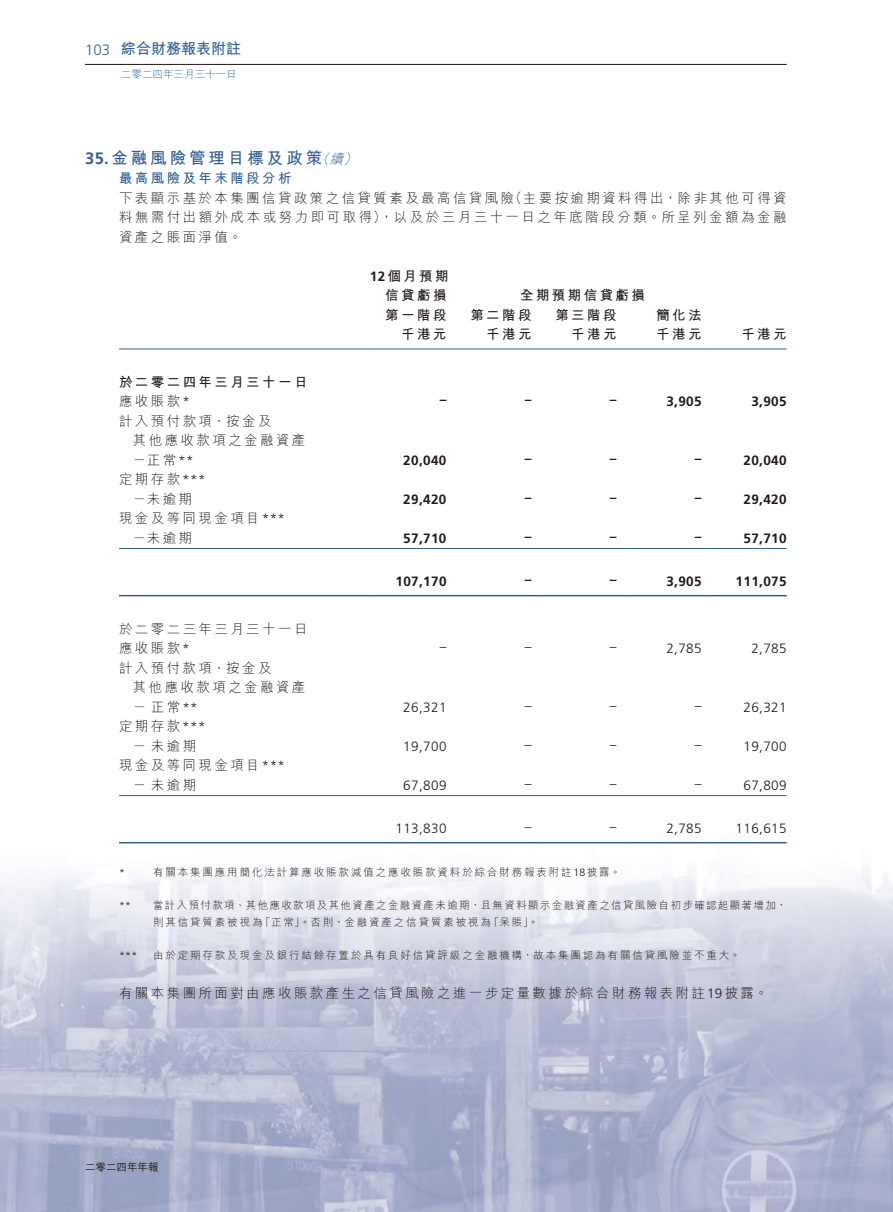
<style>
.page{position:relative;width:893px;height:1212px;background:#fff}
.page>*{position:absolute;margin:0;border:0;box-sizing:border-box;transform-origin:0 0}
.t1{font:700 16.5px "M Hei HK";letter-spacing:.18em;color:#316095}
.t2{font:700 15px "M Hei HK";letter-spacing:.005em;color:#316095}
.t3{font:300 15px "Frutiger LT Std";color:#316095}
.t4{font:300 13.5px/19.5px "M Hei HK";letter-spacing:.18em;color:#231916}
.t5{font:700 13.5px "Frutiger LT Std";letter-spacing:.03em;color:#231916}
.t6{font:300 13.5px "Frutiger LT Std";letter-spacing:.03em;color:#231916}
.t7{font:700 13.5px "M Hei HK";letter-spacing:.18em;color:#231916}
.t8{font:700 13.5px "M Hei HK";letter-spacing:.18em;color:#316095}
.t9{font:italic 300 13.5px "M Hei HK";color:#316095}
.t10{font:300 10.5px "M Hei HK";letter-spacing:.18em;color:#231916}
.t11{font:300 10.5px "M Hei HK";letter-spacing:.13em;color:#231916}
.t12{font:300 10.5px "M Hei HK";letter-spacing:.005em;color:#316095}
.t13{font:500 10.5px "M Hei HK";color:#231916}
.t14{font:300 10.5px "Frutiger LT Std";color:#231916}
.s1{font-family:"Frutiger LT Std"}
</style>
<div class="page">
<img style="left:0;top:63px;width:893px;height:1149px">
<hr style="left:85px;top:64px;width:702px;height:1px;background:#231916">
<hr style="left:119px;top:349px;width:251px;height:1px;background:#316095">
<hr style="left:370px;top:349px;width:85px;height:1px;background:#316095">
<hr style="left:455px;top:349px;width:85px;height:1px;background:#316095">
<hr style="left:540px;top:349px;width:85px;height:1px;background:#316095">
<hr style="left:625px;top:349px;width:85px;height:1px;background:#316095">
<hr style="left:710px;top:349px;width:77px;height:1px;background:#316095">
<hr style="left:119px;top:548px;width:251px;height:1px;background:#316095">
<hr style="left:370px;top:548px;width:85px;height:1px;background:#316095">
<hr style="left:455px;top:548px;width:85px;height:1px;background:#316095">
<hr style="left:540px;top:548px;width:85px;height:1px;background:#316095">
<hr style="left:625px;top:548px;width:85px;height:1px;background:#316095">
<hr style="left:710px;top:548px;width:77px;height:1px;background:#316095">
<hr style="left:119px;top:595px;width:251px;height:1px;background:#316095">
<hr style="left:370px;top:595px;width:85px;height:1px;background:#316095">
<hr style="left:455px;top:595px;width:85px;height:1px;background:#316095">
<hr style="left:540px;top:595px;width:85px;height:1px;background:#316095">
<hr style="left:625px;top:595px;width:85px;height:1px;background:#316095">
<hr style="left:710px;top:595px;width:77px;height:1px;background:#316095">
<hr style="left:119px;top:795px;width:251px;height:1px;background:#316095">
<hr style="left:370px;top:795px;width:85px;height:1px;background:#316095">
<hr style="left:455px;top:795px;width:85px;height:1px;background:#316095">
<hr style="left:540px;top:795px;width:85px;height:1px;background:#316095">
<hr style="left:625px;top:795px;width:85px;height:1px;background:#316095">
<hr style="left:710px;top:795px;width:77px;height:1px;background:#316095">
<hr style="left:119px;top:842px;width:251px;height:1px;background:#316095">
<hr style="left:370px;top:842px;width:85px;height:1px;background:#316095">
<hr style="left:455px;top:842px;width:85px;height:1px;background:#316095">
<hr style="left:540px;top:842px;width:85px;height:1px;background:#316095">
<hr style="left:625px;top:842px;width:85px;height:1px;background:#316095">
<hr style="left:710px;top:842px;width:77px;height:1px;background:#316095">
<p class="t3" style="left:85px;top:42px;width:27px">103</p>
<p class="t2" style="left:121px;top:38px;width:122px">綜合財務報表附註</p>
<p class="t12" style="left:121px;top:69px;width:117px">二零二四年三月三十一日</p>
<p class="t1" style="left:85px;top:146px;width:239px"><span class="s1">35.</span>金融風險管理目標及政策</p>
<p class="t8" style="left:119px;top:168px;width:174px">最高風險及年末階段分析</p>
<p class="t9" style="left:330px;top:152px;width:18px">續</p>
<p class="t9" style="left:316px;top:152px;width:18px">（</p>
<p class="t9" style="left:344px;top:152px;width:18px">(</p>
<p class="t4" style="left:119px;top:188px;width:669px">下表顯示基於本集團信貸政策之信貸質素及最高信貸風險<br>料無需付出額外成本或努力即可取得，）以及於三月三十一日之年底階段分類。所呈列金額為金融資產之賬面淨值。</p>
<p class="t7" style="left:370px;top:266px;width:80px"><span class="s1">12</span>個月預期</p>
<p class="t7" style="left:520px;top:285px;width:126px">全期預期信貸虧損</p>
<p class="t4" style="left:509px;top:188px;width:279px">（主要按逾期資料得出，除非其他可得資</p>
<p class="t7" style="left:385px;top:285px;width:63px">信貸虧損</p>
<p class="t7" style="left:385px;top:305px;width:63px">第一階段</p>
<p class="t7" style="left:470px;top:305px;width:63px">第二階段</p>
<p class="t7" style="left:555px;top:305px;width:63px">第三階段</p>
<p class="t7" style="left:656px;top:305px;width:47px">簡化法</p>
<p class="t7" style="left:401px;top:324px;width:47px">千港元</p>
<p class="t7" style="left:486px;top:324px;width:47px">千港元</p>
<p class="t7" style="left:571px;top:324px;width:47px">千港元</p>
<p class="t7" style="left:656px;top:324px;width:47px">千港元</p>
<p class="t7" style="left:741px;top:324px;width:47px">千港元</p>
<p class="t7" style="left:119px;top:372px;width:190px">於二零二四年三月三十一日</p>
<p class="t4" style="left:119px;top:391px;width:72px">應收賬款<span class="s1">*</span></p>
<p class="t4" style="left:119px;top:411px;width:154px">計入預付款項、按金及</p>
<p class="t4" style="left:133px;top:430px;width:174px">其他應收款項之金融資產</p>
<p class="t5" style="left:440px;top:391px;width:8px">–</p>
<p class="t5" style="left:525px;top:391px;width:8px">–</p>
<p class="t5" style="left:610px;top:391px;width:8px">–</p>
<p class="t5" style="left:666px;top:393px;width:37px">3,905</p>
<p class="t5" style="left:751px;top:393px;width:37px">3,905</p>
<p class="t4" style="left:119px;top:450px;width:88px;text-align:center">－正常 <span class="s1">**<br></span>定期存款 <span class="s1">***</span></p>
<p class="t5" style="left:403px;top:452px;width:45px">20,040</p>
<p class="t5" style="left:525px;top:450px;width:8px">–</p>
<p class="t5" style="left:610px;top:450px;width:8px">–</p>
<p class="t5" style="left:695px;top:450px;width:8px">–</p>
<p class="t5" style="left:743px;top:452px;width:45px">20,040</p>
<p class="t4" style="left:119px;top:489px;width:168px;text-indent:14px">－未逾期<br>現金及等同現金項目 <span class="s1">***</span></p>
<p class="t5" style="left:403px;top:491px;width:45px">29,420</p>
<p class="t5" style="left:525px;top:489px;width:8px">–</p>
<p class="t5" style="left:610px;top:489px;width:8px">–</p>
<p class="t5" style="left:695px;top:489px;width:8px">–</p>
<p class="t5" style="left:743px;top:491px;width:45px">29,420</p>
<p class="t4" style="left:133px;top:528px;width:61px">－未逾期</p>
<p class="t5" style="left:403px;top:530px;width:45px">57,710</p>
<p class="t5" style="left:525px;top:528px;width:8px">–</p>
<p class="t5" style="left:610px;top:528px;width:8px">–</p>
<p class="t5" style="left:695px;top:528px;width:8px">–</p>
<p class="t5" style="left:743px;top:530px;width:45px">57,710</p>
<p class="t5" style="left:395px;top:573px;width:53px">107,170</p>
<p class="t5" style="left:525px;top:571px;width:8px">–</p>
<p class="t5" style="left:610px;top:571px;width:8px">–</p>
<p class="t5" style="left:666px;top:573px;width:37px">3,905</p>
<p class="t5" style="left:736px;top:573px;width:53px">111,075</p>
<p class="t4" style="left:119px;top:619px;width:190px">於二零二三年三月三十一日</p>
<p class="t4" style="left:119px;top:638px;width:72px">應收賬款<span class="s1">*</span></p>
<p class="t4" style="left:119px;top:658px;width:154px">計入預付款項、按金及</p>
<p class="t4" style="left:133px;top:677px;width:174px">其他應收款項之金融資產</p>
<p class="t6" style="left:440px;top:639px;width:8px">–</p>
<p class="t6" style="left:525px;top:639px;width:8px">–</p>
<p class="t6" style="left:610px;top:639px;width:8px">–</p>
<p class="t6" style="left:666px;top:641px;width:37px">2,785</p>
<p class="t6" style="left:751px;top:641px;width:37px">2,785</p>
<p class="t4" style="left:119px;top:697px;width:88px;text-align:center">－正常 <span class="s1">**<br></span>定期存款 <span class="s1">***</span></p>
<p class="t6" style="left:403px;top:699px;width:45px">26,321</p>
<p class="t6" style="left:525px;top:697px;width:8px">–</p>
<p class="t6" style="left:610px;top:697px;width:8px">–</p>
<p class="t6" style="left:695px;top:697px;width:8px">–</p>
<p class="t6" style="left:743px;top:699px;width:45px">26,321</p>
<p class="t4" style="left:119px;top:736px;width:168px;text-indent:14px">－未逾期<br>現金及等同現金項目 <span class="s1">***</span></p>
<p class="t6" style="left:403px;top:738px;width:45px">19,700</p>
<p class="t6" style="left:525px;top:736px;width:8px">–</p>
<p class="t6" style="left:610px;top:736px;width:8px">–</p>
<p class="t6" style="left:695px;top:736px;width:8px">–</p>
<p class="t6" style="left:743px;top:738px;width:45px">19,700</p>
<p class="t4" style="left:133px;top:775px;width:65px">－未逾期</p>
<p class="t6" style="left:403px;top:777px;width:45px">67,809</p>
<p class="t6" style="left:525px;top:775px;width:8px">–</p>
<p class="t6" style="left:610px;top:775px;width:8px">–</p>
<p class="t6" style="left:695px;top:775px;width:8px">–</p>
<p class="t6" style="left:743px;top:777px;width:45px">67,809</p>
<p class="t14" style="left:119px;top:866px;width:7px">*</p>
<p class="t6" style="left:395px;top:821px;width:53px">113,830</p>
<p class="t10" style="left:153px;top:867px;width:469px">有關本集團應用簡化法計算應收賬款減值之應收賬款資料於綜合財務報表附註<span class="s1">18</span>披露。</p>
<p class="t6" style="left:525px;top:819px;width:8px">–</p>
<p class="t6" style="left:610px;top:819px;width:8px">–</p>
<p class="t6" style="left:666px;top:821px;width:37px">2,785</p>
<p class="t6" style="left:736px;top:821px;width:53px">116,615</p>
<p class="t14" style="left:119px;top:899px;width:13px">**</p>
<p class="t11" style="left:153px;top:900px;width:635px">當計入預付款項、其他應收款項及其他資產之金融資產未逾期，且無資料顯示金融資產之信貸風險自初步確認起顯著增加，</p>
<p class="t10" style="left:153px;top:916px;width:111px">則其信貸質素被視為</p>
<p class="t10" style="left:153px;top:949px;width:589px">由於定期存款及現金及銀行結餘存置於具有良好信貸評級之金融機構，故本集團認為有關信貸風險並不重大。</p>
<p class="t10" style="left:260px;top:916px;width:232px">「正常」。否則，金融資產之信貸質素被視為</p>
<p class="t10" style="left:489px;top:916px;width:51px">「呆賬。「</p>
<p class="t14" style="left:119px;top:949px;width:20px">***</p>
<p class="t4" style="left:119px;top:983px;width:650px">有關本集團所面對由應收賬款產生之信貸風險之進一步定量數據於綜合財務報表附註<span class="s1">19</span>披露。</p>
<p class="t13" style="left:85px;top:1160px;width:75px">二零二四年年報</p>
</div>
